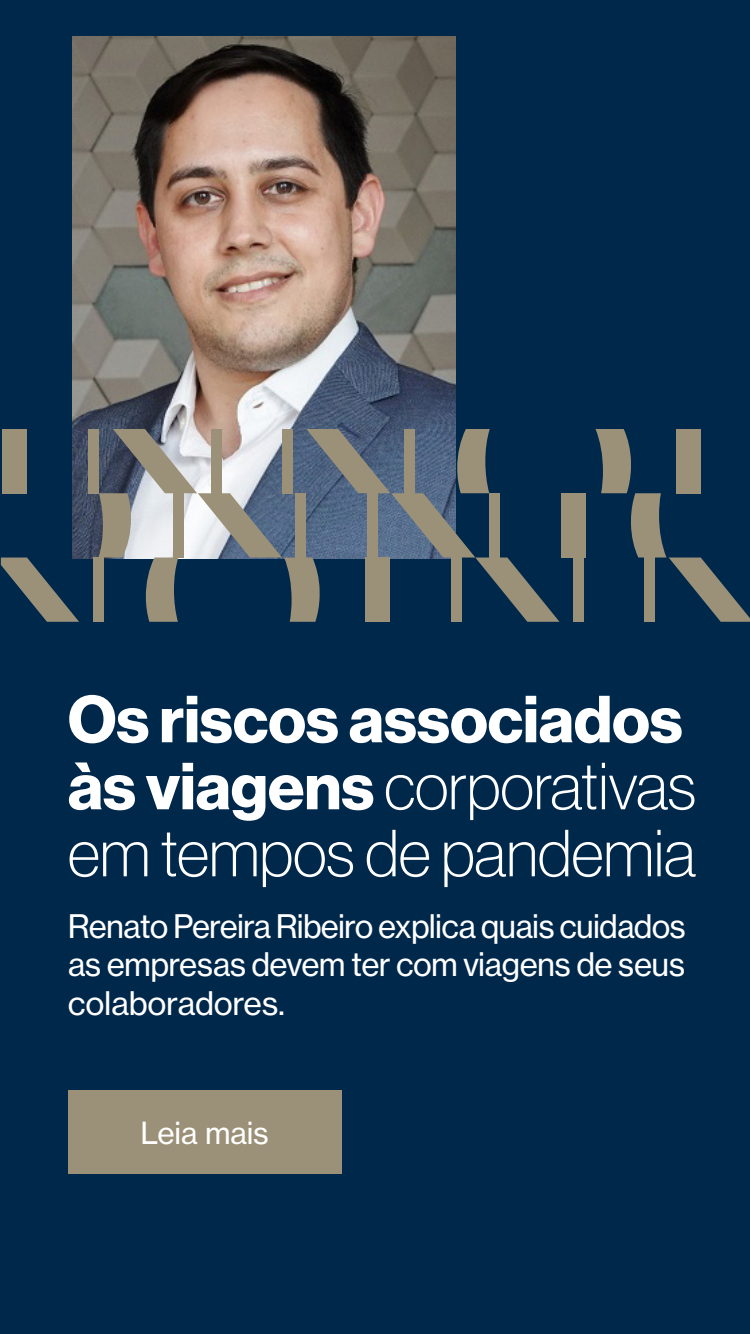
<style>
.page{position:relative;width:750px;height:1334px;background:#00284b}
.page>*{position:absolute;margin:0;border:0;box-sizing:border-box;transform-origin:0 0}
.t1{font:65px/67px "N Haas Grotesk DS Pro 35 X Lt";color:#fff}
.t2{font:65px "N Haas Grotesk DS Pro 75 Bd";color:#fff}
.t3{font:32px/38.4px "N Haas Grotesk TX Pro 55 Rg";letter-spacing:-.02em;color:#fff;text-align:justify}
.t4{font:30px "N Haas Grotesk TX Pro 55 Rg";letter-spacing:-.01em;color:#fff}
.s1{font-family:"N Haas Grotesk DS Pro 75 Bd"}
</style>
<div class="page">
<div style="left:68px;top:1091px;width:273px;height:83px;background:#9b9178"></div>
<img style="left:72px;top:36px;width:384px;height:523px">
<div style="left:3px;top:429px;width:24px;height:64px;background:#9b9178"></div>
<div style="left:89px;top:429px;width:10px;height:64px;background:#9b9178"></div>
<div style="left:561px;top:493px;width:25px;height:65px;background:#9b9178"></div>
<div style="left:93px;top:558px;width:10px;height:64px;background:#9b9178"></div>
<svg style="left:1px;top:558px;width:78px;height:64px"></svg>
<div style="left:573px;top:558px;width:11px;height:64px;background:#9b9178"></div>
<svg style="left:98px;top:429px;width:462px;height:193px"></svg>
<div style="left:365px;top:558px;width:25px;height:64px;background:#9b9178"></div>
<div style="left:451px;top:558px;width:11px;height:64px;background:#9b9178"></div>
<svg style="left:596px;top:429px;width:154px;height:193px"></svg>
<h1 class="t2" style="left:68px;top:681px;width:616px">Os riscos associados</h1>
<h1 class="t1" style="left:68px;top:753px;width:630px"><span class="s1">às viagens</span> corporativas em tempos de pandemia</h1>
<p class="t3" style="left:68px;top:907px;width:619px">Renato Pereira Ribeiro explica quais cuidados as empresas devem ter com viagens de seus colaboradores.</p>
<p class="t4" style="left:141px;top:1115px;width:130px">Leia mais</p>
</div>
